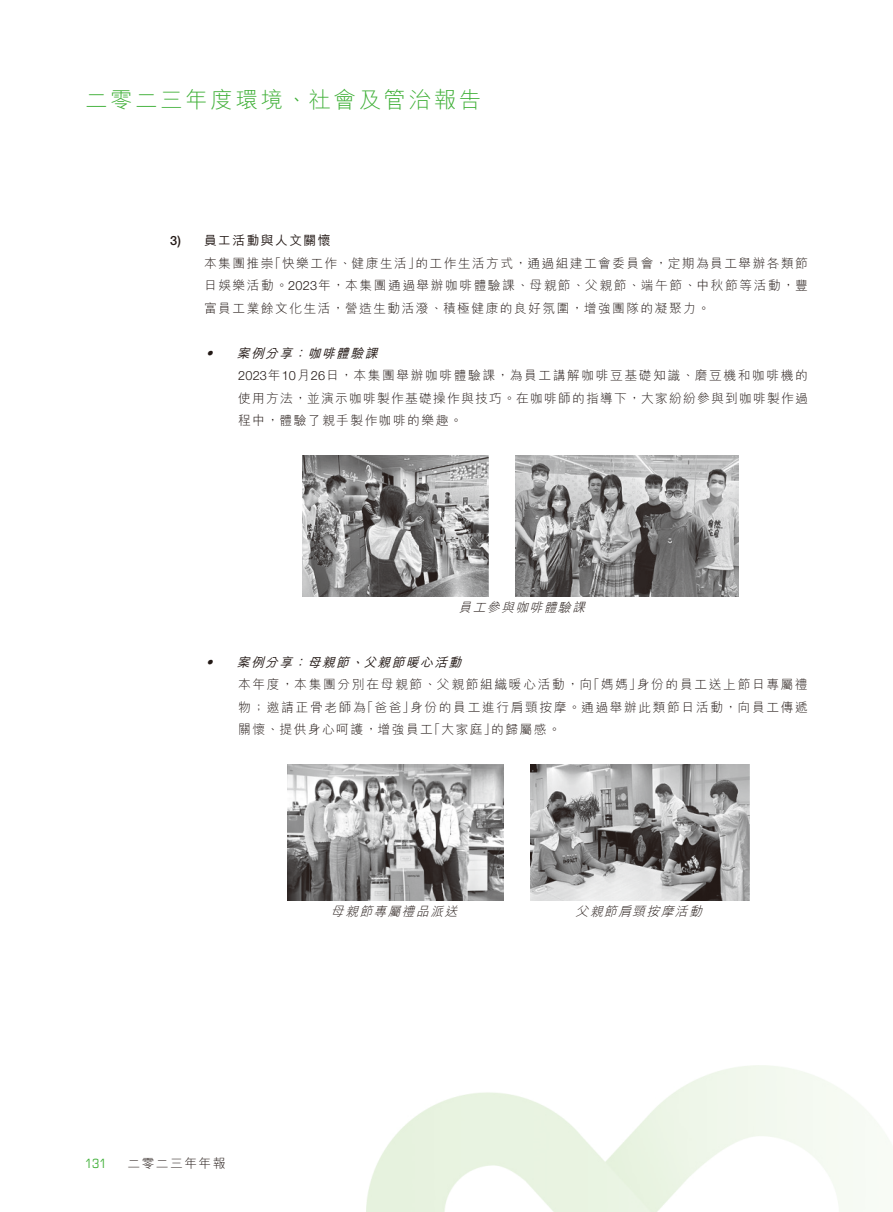
<style>
.page{position:relative;width:893px;height:1212px;background:#fff}
.page>*{position:absolute;margin:0;border:0;box-sizing:border-box;transform-origin:0 0}
.t1{font:300 22.5px "M Hei HK";letter-spacing:.115em;color:#3eaf36}
.t2{font:300 12.75px/22.5px "M Hei HK";letter-spacing:.115em;color:#231916}
.t3{font:italic 500 12.75px "M Hei HK";color:#231916}
.t4{font:italic 300 12.75px "M Hei HK";color:#231916}
.t5{font:500 12.75px "M Hei HK";letter-spacing:.115em;color:#231916}
.t6{font:condensed 12.75px "Eurostile";color:#3eaf36}
.t7{font:500 12.75px "Helvetica Neue 65";color:#231916}
.s1{font-family:"Helvetica Neue 45"}
</style>
<div class="page">
<img style="left:366px;top:1065px;width:522px;height:147px">
<img style="left:303px;top:456px;width:185px;height:140px">
<img style="left:516px;top:456px;width:223px;height:140px">
<img style="left:287px;top:764px;width:216px;height:137px">
<img style="left:530px;top:764px;width:220px;height:137px">
<h1 class="t1" style="left:85px;top:89px;width:398px">二零二三年度環境、社會及管治報告</h1>
<p class="t7" style="left:170px;top:233px;width:12px">3)</p>
<p class="t5" style="left:204px;top:231px;width:128px">員工活動與人文關懷</p>
<p class="t2" style="left:415px;top:252px;width:394px">的工作生活方式，通過組建工會委員會，定期為員工舉辦各類節</p>
<p class="t2" style="left:268px;top:252px;width:153px">「快樂工作、健康生活」</p>
<p class="t2" style="left:204px;top:252px;width:605px">本集團推崇<br>日娛樂活動。<span class="s1">2023</span>年，本集團通過舉辦咖啡體驗課、母親節、父親節、端午節、中秋節等活動，豐富員工業餘文化生活，營造生動活潑、積極健康的良好氛圍，增強團隊的凝聚力。</p>
<p class="t3" style="left:308px;top:344px;width:75px">咖啡體驗課</p>
<p class="t3" style="left:237px;top:344px;width:61px">案例分享</p>
<p class="t3" style="left:294px;top:344px;width:19px">：</p>
<p class="t3" style="left:203px;top:344px;width:19px">‧</p>
<p class="t2" style="left:238px;top:364px;width:571px;text-align:justify"><span class="s1">2023</span>年<span class="s1">10</span>月<span class="s1">26</span>日，本集團舉辦咖啡體驗課，為員工講解咖啡豆基礎知識、磨豆機和咖啡機的使用方法，並演示咖啡製作基礎操作與技巧。在咖啡師的指導下，大家紛紛參與到咖啡製作過程中，體驗了親手製作咖啡的樂趣。</p>
<p class="t3" style="left:203px;top:652px;width:19px">‧</p>
<p class="t4" style="left:458px;top:600px;width:131px">員工參與咖啡體驗課</p>
<p class="t3" style="left:237px;top:652px;width:61px">案例分享</p>
<p class="t3" style="left:308px;top:652px;width:47px">母親節</p>
<p class="t3" style="left:363px;top:652px;width:104px">父親節暖心活動</p>
<p class="t3" style="left:294px;top:652px;width:19px">：</p>
<p class="t3" style="left:350px;top:652px;width:19px">、</p>
<p class="t2" style="left:410px;top:673px;width:399px;text-indent:-172px">本年度，本集團分別在母親節、父親節組織暖心活動，向<br>身份的員工進行肩頸按摩。通過舉辦此類節日活動，向員工傳遞</p>
<p class="t2" style="left:637px;top:673px;width:173px">身份的員工送上節日專屬禮</p>
<p class="t2" style="left:587px;top:673px;width:56px">「媽媽」</p>
<p class="t2" style="left:238px;top:695px;width:129px">物；邀請正骨老師為</p>
<p class="t2" style="left:361px;top:695px;width:56px">「爸爸」</p>
<p class="t2" style="left:428px;top:718px;width:70px">「大家庭」</p>
<p class="t2" style="left:238px;top:718px;width:196px">關懷、提供身心呵護，增強員工</p>
<p class="t2" style="left:491px;top:718px;width:71px">的歸屬感。</p>
<p class="t4" style="left:331px;top:905px;width:131px">母親節專屬禮品派送</p>
<p class="t4" style="left:575px;top:905px;width:131px">父親節肩頸按摩活動</p>
<p class="t6" style="left:85px;top:1155px;width:23px">131</p>
<p class="t2" style="left:128px;top:1152px;width:99px">二零二三年年報</p>
</div>
